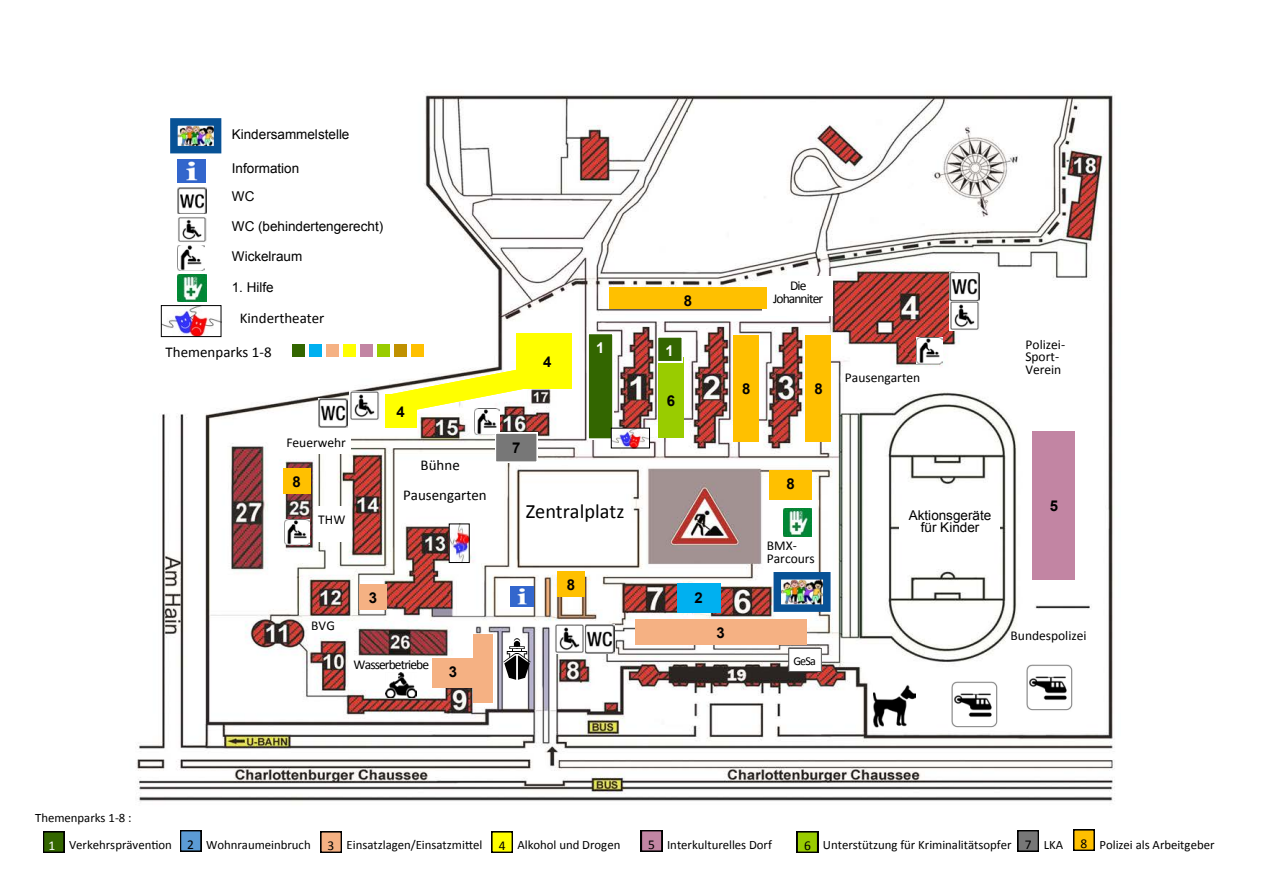
<style>
.page{position:relative;width:1263px;height:893px;background:#fff}
.page>*{position:absolute;margin:0;border:0;box-sizing:border-box;transform-origin:0 0}
.t1{font:20.4px "Calibri";color:#000}
.t2{font:15px "Calibri";color:#000}
.t3{font:700 15px "Arial";color:#000}
.t4{font:700 15px "Arial";color:#fff}
.t5{font:13.5px/11.7px "Arial";color:#000;text-align:center}
.t6{font:13.5px/12.3px "Calibri";letter-spacing:-.005em;color:#000}
.t7{font:13.5px/12.3px "Calibri";letter-spacing:-.07em;color:#000;text-align:center}
.t8{font:12.75px/27.6px "Calibri";letter-spacing:-.005em;color:#000}
.t9{font:12px "Calibri";color:#000}
.s1{font-size:13.5px;color:#fff}
</style>
<div class="page">
<img style="left:64px;top:95px;width:1051px;height:758px">
<div style="left:432px;top:658px;width:42px;height:30px;background:#f5b183"></div>
<div style="left:635px;top:619px;width:172px;height:26px;background:#f5b183"></div>
<svg style="left:588px;top:333px;width:25px;height:106px;background:#437215"></svg>
<svg style="left:677px;top:583px;width:43px;height:30px"></svg>
<div style="left:658px;top:358px;width:26px;height:80px;background:#9c0"></div>
<div style="left:1032px;top:431px;width:43px;height:149px;background:#c285a3"></div>
<div style="left:733px;top:335px;width:26px;height:106px;background:#ffc000"></div>
<img style="left:784px;top:508px;width:27px;height:28px">
<img style="left:554px;top:624px;width:60px;height:29px">
<img style="left:318px;top:398px;width:30px;height:29px">
<img style="left:950px;top:272px;width:30px;height:58px">
<img style="left:782px;top:581px;width:39px;height:22px">
<div style="left:773px;top:572px;width:57px;height:40px;border:8px solid #085296"></div>
<img style="left:1024px;top:662px;width:49px;height:49px">
<img style="left:950px;top:680px;width:49px;height:49px">
<img style="left:350px;top:391px;width:30px;height:29px">
<img style="left:511px;top:586px;width:22px;height:20px">
<img style="left:178px;top:274px;width:28px;height:27px">
<img style="left:178px;top:188px;width:28px;height:26px">
<img style="left:178px;top:245px;width:27px;height:25px">
<img style="left:178px;top:217px;width:28px;height:26px">
<img style="left:179px;top:127px;width:33px;height:17px">
<div style="left:170px;top:118px;width:51px;height:35px;border:8px solid #085296"></div>
<img style="left:178px;top:159px;width:27px;height:23px">
<div style="left:900px;top:506px;width:100px;height:36px;background:#fff"></div>
<div style="left:292px;top:344px;width:13px;height:13px;background:#360"></div>
<div style="left:309px;top:344px;width:13px;height:13px;background:#00b0f0"></div>
<div style="left:326px;top:344px;width:13px;height:13px;background:#f5b183"></div>
<div style="left:343px;top:344px;width:13px;height:13px;background:#ff0"></div>
<div style="left:360px;top:344px;width:13px;height:13px;background:#c285a3"></div>
<div style="left:377px;top:344px;width:13px;height:13px;background:#9c0"></div>
<svg style="left:503px;top:638px;width:28px;height:42px"></svg>
<img style="left:873px;top:685px;width:42px;height:42px">
<img style="left:917px;top:338px;width:25px;height:25px">
<img style="left:284px;top:519px;width:26px;height:26px">
<div style="left:806px;top:335px;width:25px;height:107px;background:#ffc000"></div>
<div style="left:557px;top:572px;width:28px;height:25px;background:#ffc000"></div>
<div style="left:283px;top:469px;width:27px;height:25px;background:#ffc000"></div>
<div style="left:769px;top:470px;width:43px;height:30px;background:#ffc000"></div>
<svg style="left:43px;top:831px;width:21px;height:22px"></svg>
<svg style="left:180px;top:830px;width:21px;height:22px"></svg>
<svg style="left:320px;top:831px;width:22px;height:22px"></svg>
<svg style="left:491px;top:831px;width:22px;height:22px"></svg>
<svg style="left:641px;top:830px;width:21px;height:22px"></svg>
<svg style="left:797px;top:831px;width:21px;height:22px"></svg>
<svg style="left:1017px;top:830px;width:22px;height:22px"></svg>
<svg style="left:1073px;top:829px;width:22px;height:22px"></svg>
<div style="left:282px;top:430px;width:69px;height:24px;background:#fff"></div>
<div style="left:314px;top:506px;width:37px;height:36px;background:#fff"></div>
<div style="left:763px;top:276px;width:70px;height:40px;background:#fff"></div>
<svg style="left:657px;top:337px;width:26px;height:25px"></svg>
<div style="left:610px;top:288px;width:157px;height:21px;background:#ffc000"></div>
<svg style="left:385px;top:333px;width:186px;height:129px"></svg>
<img style="left:385px;top:673px;width:31px;height:25px">
<div style="left:789px;top:648px;width:32px;height:24px;background:#fff"></div>
<div style="left:788px;top:648px;width:34px;height:24px;border:1px solid #595959"></div>
<div style="left:473px;top:635px;width:19px;height:68px;background:#f5b183"></div>
<div style="left:359px;top:584px;width:28px;height:26px;background:#f5b183"></div>
<img style="left:163px;top:307px;width:56px;height:28px">
<div style="left:161px;top:305px;width:60px;height:32px;border:1px solid #000"></div>
<img style="left:613px;top:430px;width:35px;height:16px">
<div style="left:611px;top:428px;width:39px;height:20px;border:1px solid #000"></div>
<img style="left:451px;top:526px;width:16px;height:35px">
<p class="t5" style="left:232px;top:128px;width:119px">Kindersammelstelle</p>
<p class="t5" style="left:232px;top:162px;width:69px">Information</p>
<p class="t5" style="left:232px;top:190px;width:24px">WC</p>
<p class="t5" style="left:232px;top:221px;width:153px">WC (behindertengerecht)</p>
<p class="t5" style="left:232px;top:251px;width:72px">Wickelraum</p>
<p class="t5" style="left:232px;top:281px;width:44px">1. Hilfe</p>
<p class="t2" style="left:240px;top:312px;width:86px">Kindertheater</p>
<p class="t2" style="left:166px;top:345px;width:108px">Themenparks 1-8</p>
<p class="t6" style="left:286px;top:438px;width:61px">Feuerwehr</p>
<p class="t3" style="left:397px;top:403px;width:10px">4</p>
<p class="t2" style="left:421px;top:459px;width:41px">Bühne</p>
<p class="t3" style="left:543px;top:353px;width:10px">4</p>
<p class="t3" style="left:512px;top:439px;width:10px">7</p>
<p class="t4" style="left:596px;top:339px;width:10px">1</p>
<p class="t3" style="left:684px;top:293px;width:10px">8</p>
<p class="t4" style="left:666px;top:343px;width:10px">1</p>
<p class="t3" style="left:667px;top:392px;width:10px">6</p>
<p class="t7" style="left:773px;top:281px;width:52px">Die<br>Johanniter</p>
<p class="t3" style="left:742px;top:381px;width:10px">8</p>
<p class="t3" style="left:814px;top:381px;width:10px">8</p>
<p class="t3" style="left:293px;top:474px;width:10px">8</p>
<p class="t3" style="left:787px;top:476px;width:10px">8</p>
<p class="t2" style="left:403px;top:488px;width:85px">Pausengarten</p>
<h1 class="t1" style="left:526px;top:503px;width:100px">Zentralplatz</h1>
<p class="t6" style="left:318px;top:514px;width:29px">THW</p>
<p class="t6" style="left:311px;top:621px;width:25px">BVG</p>
<p class="t3" style="left:369px;top:590px;width:10px">3</p>
<p class="t7" style="left:354px;top:659px;width:77px">Wasserbetriebe</p>
<p class="t3" style="left:449px;top:663px;width:10px">3</p>
<p class="t3" style="left:567px;top:577px;width:10px">8</p>
<p class="t3" style="left:695px;top:589px;width:10px">2</p>
<p class="t3" style="left:717px;top:625px;width:10px">3</p>
<p class="t6" style="left:767px;top:541px;width:50px">BMX-<br>Parcours</p>
<p class="t9" style="left:793px;top:656px;width:24px">GeSa</p>
<p class="t6" style="left:845px;top:373px;width:77px">Pausengarten</p>
<p class="t6" style="left:1025px;top:339px;width:41px">Polizei-<br>Sport-<br>Verein</p>
<p class="t5" style="left:909px;top:510px;width:84px">Aktionsgeräte für Kinder</p>
<p class="t3" style="left:1050px;top:498px;width:10px">5</p>
<p class="t6" style="left:1010px;top:630px;width:77px">Bundespolizei</p>
<p class="t8" style="left:48px;top:805px;width:125px;text-indent:-13px">Themenparks 1-8 :<br><span class="s1">1</span> Verkehrsprävention</p>
<p class="t6" style="left:187px;top:839px;width:8px">2</p>
<p class="t6" style="left:328px;top:841px;width:8px">3</p>
<p class="t6" style="left:499px;top:841px;width:8px">4</p>
<p class="t6" style="left:648px;top:839px;width:8px">5</p>
<p class="t6" style="left:804px;top:841px;width:8px">6</p>
<p class="t6" style="left:1025px;top:839px;width:8px">7</p>
<p class="t6" style="left:1081px;top:839px;width:8px">8</p>
<p class="t8" style="left:206px;top:832px;width:106px">Wohnraumeinbruch</p>
<p class="t8" style="left:347px;top:832px;width:137px">Einsatzlagen/Einsatzmittel</p>
<p class="t8" style="left:517px;top:832px;width:104px">Alkohol und Drogen</p>
<p class="t8" style="left:667px;top:832px;width:106px">Interkulturelles Dorf</p>
<p class="t8" style="left:823px;top:832px;width:190px">Unterstützung für Kriminalitätsopfer</p>
<p class="t8" style="left:1044px;top:832px;width:21px">LKA</p>
<p class="t8" style="left:1099px;top:832px;width:116px">Polizei als Arbeitgeber</p>
</div>
